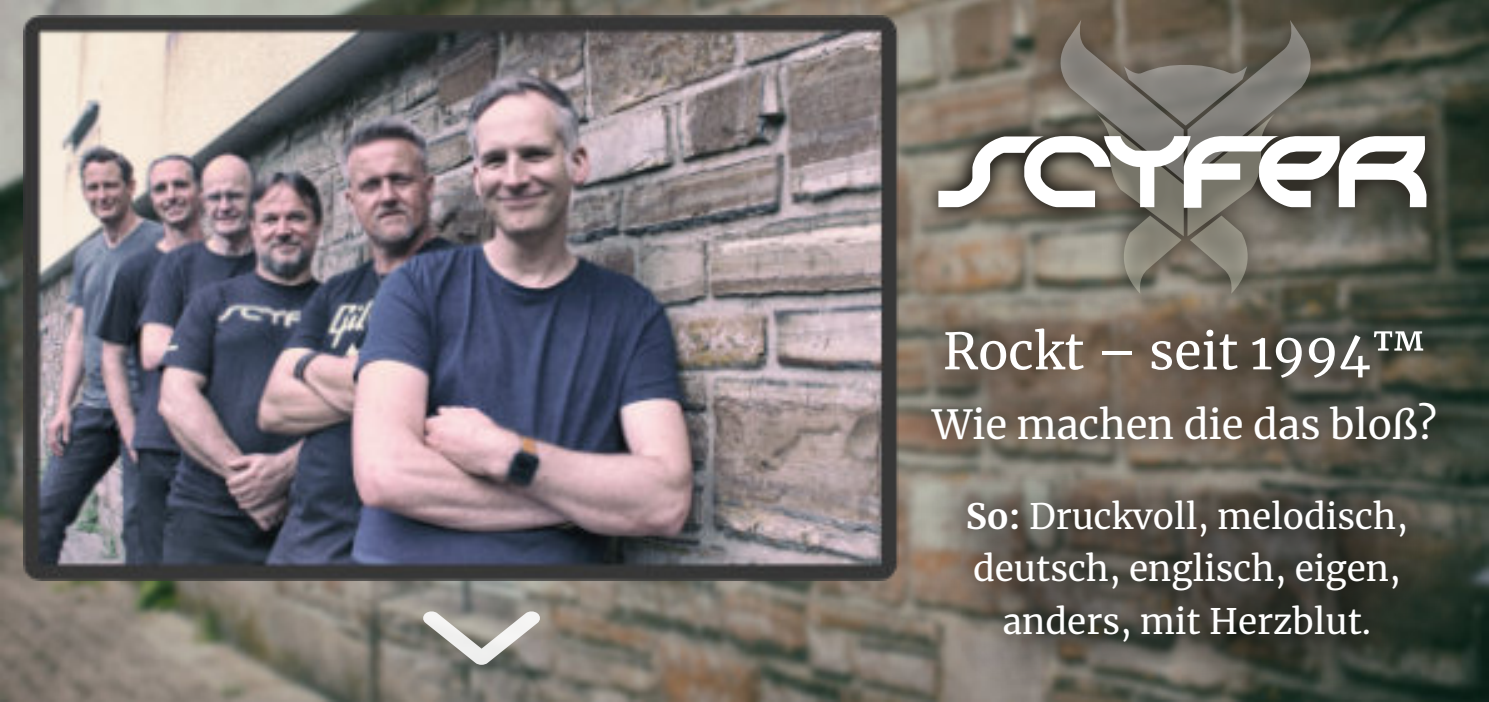
<style>
.page{position:relative;width:1489px;height:702px;background:#fff}
.page>*{position:absolute;margin:0;border:0;box-sizing:border-box;transform-origin:0 0}
.t1{font:50px "Merriweather";color:#fff}
.t2{font:40px "Merriweather";color:#fff}
.t3{font:35px/52.5px "Merriweather";color:#fff;text-align:center}
.s1{font-weight:700}
</style>
<div class="page">
<img style="left:0;top:0;width:1488px;height:701px">
<img style="left:23px;top:16px;width:875px;height:565px">
<img style="left:912px;top:5px;width:538px;height:276px">
<svg style="left:938px;top:20px;width:488px;height:261px;background:#848076"></svg>
<svg style="left:422px;top:610px;width:119px;height:54px"></svg>
<img style="left:886px;top:281px;width:595px;height:210px">
<img style="left:921px;top:454px;width:525px;height:230px">
<h1 class="t1" style="left:942px;top:320px;width:485px">Rockt – seit 1994™</h1>
<p class="t2" style="left:932px;top:400px;width:506px">Wie machen die das bloß?</p>
<p class="t3" style="left:965px;top:490px;width:444px"><span class="s1">So:</span> Druckvoll, melodisch, deutsch, englisch, eigen, anders, mit Herzblut.</p>
</div>
